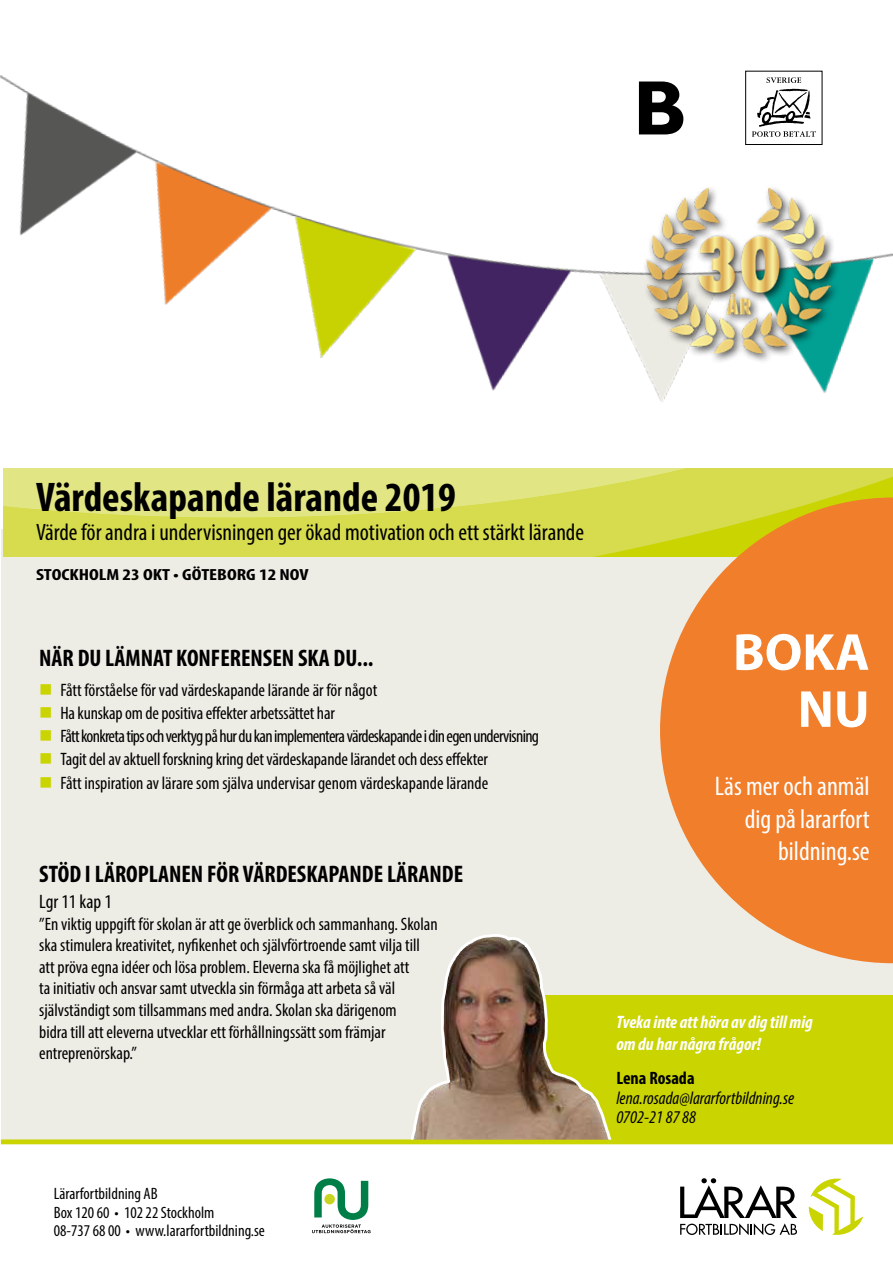
<style>
.page{position:relative;width:893px;height:1263px;background:#fff}
.page>*{position:absolute;margin:0;border:0;box-sizing:border-box;transform-origin:0 0}
.t1{font:700 52.5px/57px "Myriad Pro";color:#fff;text-align:right}
.t2{font:700 condensed 41.7px "Myriad Pro";color:#000}
.t3{font:condensed 27px/32.4px "Myriad Pro";color:#fff;text-align:right}
.t4{font:700 condensed 24px "Myriad Pro";color:#000}
.t5{font:condensed 23.85px "Myriad Pro";color:#000}
.t6{font:condensed 19.5px "Myriad Pro";color:#000}
.t7{font:condensed 18px/21.6px "Myriad Pro";color:#000}
.t8{font:condensed 18px "Myriad Pro";letter-spacing:-.035em;color:#000}
.t9{font:italic 700 condensed 18px/21.6px "Myriad Pro";color:#fff}
.t10{font:italic condensed 18px/19.5px "Myriad Pro";color:#000}
.t11{font:700 condensed 18px "Myriad Pro";color:#000}
.t12{font:condensed 16.5px/18.8px "Myriad Pro";color:#000}
.t13{font:700 condensed 16.2px "Myriad Pro";color:#000;scale:1.25 1}
.s1{color:#cad400}
</style>
<div class="page">
<div style="left:1px;top:529px;width:892px;height:613px;background:#edece5"></div>
<div style="left:3px;top:473px;width:890px;height:84px;background:#d6dc4d"></div>
<svg style="left:3px;top:473px;width:797px;height:45px"></svg>
<svg style="left:680px;top:1178px;width:117px;height:57px"></svg>
<svg style="left:809px;top:1178px;width:54px;height:57px"></svg>
<div style="left:489px;top:995px;width:404px;height:147px;background:#cad400"></div>
<svg style="left:312px;top:1178px;width:59px;height:55px"></svg>
<img style="left:0;top:70px;width:893px;height:403px">
<div style="left:642px;top:184px;width:199px;height:180px;background:#000;opacity:.75"></div>
<img style="left:646px;top:188px;width:185px;height:165px">
<svg style="left:409px;top:934px;width:207px;height:211px"></svg>
<hr style="left:1px;top:1140px;width:892px;height:4px;background:#cad400">
<svg style="left:660px;top:497px;width:233px;height:466px;fill:#f07e2b"></svg>
<h2 class="t2" style="left:36px;top:471px;width:421px">Värdeskapande lärande 2019</h2>
<h3 class="t5" style="left:36px;top:517px;width:550px">Värde för andra i undervisningen ger ökad motivation och ett stärkt lärande</h3>
<p class="t13" style="left:36px;top:564px;width:220px">STOCKHOLM 23 OKT • GÖTEBORG 12 NOV</p>
<h3 class="t4" style="left:39px;top:643px;width:336px">NÄR DU LÄMNAT KONFERENSEN SKA DU...</h3>
<p class="t7" style="left:39px;top:679px;width:340px"><span class="s1">■</span> Fått förståelse för vad värdeskapande lärande är för något</p>
<p class="t7" style="left:39px;top:702px;width:297px"><span class="s1">■</span> Ha kunskap om de positiva effekter arbetssättet har</p>
<p class="t8" style="left:39px;top:725px;width:501px"><span class="s1">■</span> Fått konkreta tips och verktyg på hur du kan implementera värdeskapande i din egen undervisning</p>
<p class="t7" style="left:39px;top:748px;width:450px"><span class="s1">■</span> Tagit del av aktuell forskning kring det värdeskapande lärandet och dess effekter</p>
<p class="t7" style="left:39px;top:772px;width:451px"><span class="s1">■</span> Fått inspiration av lärare som själva undervisar genom värdeskapande lärande</p>
<h3 class="t4" style="left:39px;top:859px;width:425px">STÖD I LÄROPLANEN FÖR VÄRDESKAPANDE LÄRANDE</h3>
<p class="t6" style="left:39px;top:890px;width:74px">Lgr 11 kap 1</p>
<p class="t7" style="left:39px;top:913px;width:400px">”En viktig uppgift för skolan är att ge överblick och sammanhang. Skolan ska stimulera kreativitet, nyfikenhet och självförtroende samt vilja till att pröva egna idéer och lösa problem. Eleverna ska få möjlighet att<br>ta initiativ och ansvar samt utveckla sin förmåga att arbeta så väl självständigt som tillsammans med andra. Skolan ska därigenom<br>bidra till att eleverna utvecklar ett förhållningssätt som främjar entreprenörskap.”</p>
<p class="t12" style="left:54px;top:1184px;width:213px">Lärarfortbildning AB<br>Box 120 60 • 102 22 Stockholm<br>08-737 68 00 • www.lararfortbildning.se</p>
<h1 class="t1" style="left:733px;top:622px;width:138px">BOKA<br>NU</h1>
<h3 class="t3" style="left:715px;top:770px;width:156px">Läs mer och anmäl dig på lararfort bildning.se</h3>
<p class="t9" style="left:616px;top:1011px;width:198px">Tveka inte att höra av dig till mig om du har några frågor!</p>
<p class="t11" style="left:616px;top:1067px;width:80px">Lena Rosada</p>
<p class="t10" style="left:616px;top:1088px;width:179px">lena.rosada@lararfortbildning.se<br>0702-21 87 88</p>
</div>
